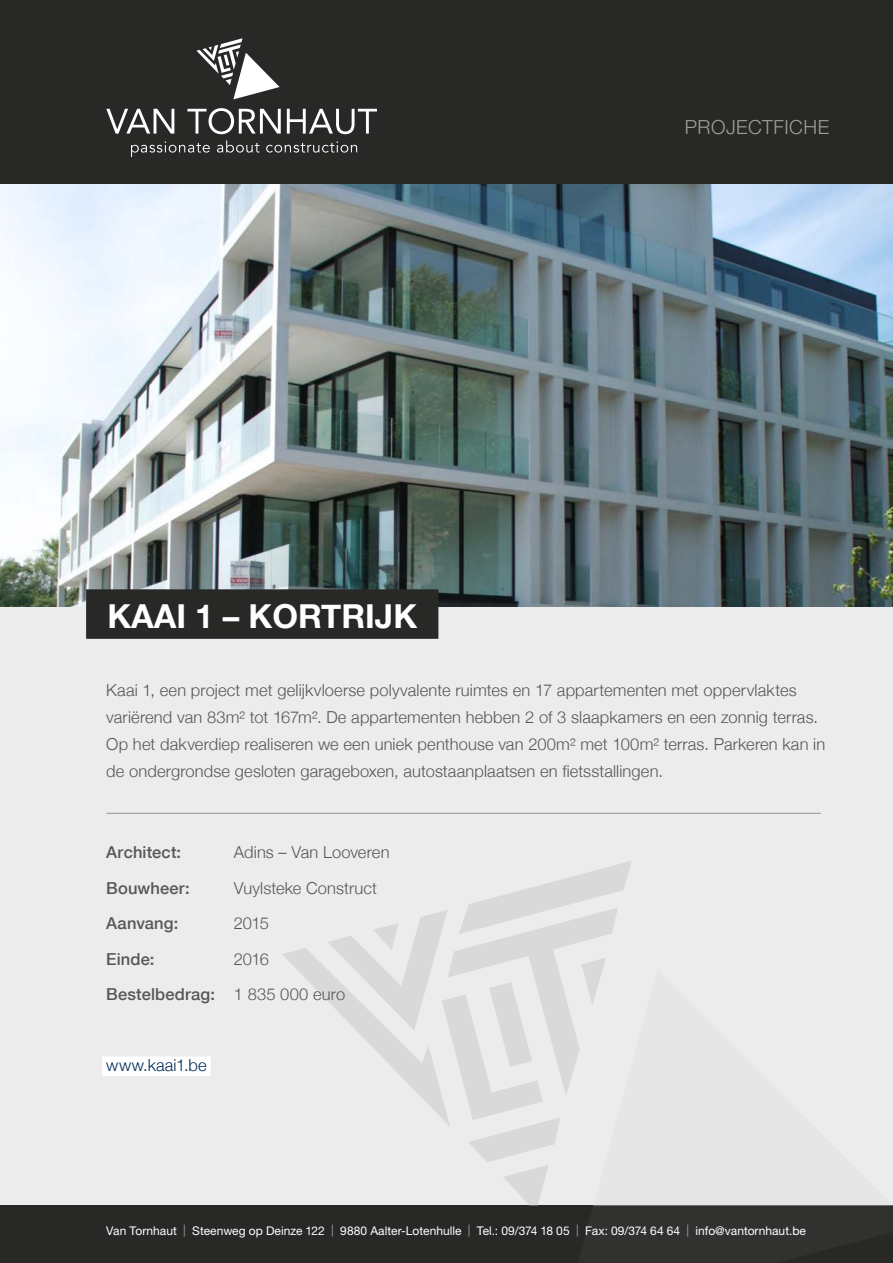
<style>
.page{position:relative;width:893px;height:1263px;background:#fff}
.page>*{position:absolute;margin:0;border:0;box-sizing:border-box;transform-origin:0 0}
.t1{font:700 33px "Helvetica Neue";color:#fff}
.t2{font:300 19.5px "Helvetica Neue LT Std";letter-spacing:.025em;color:#9d9d9c}
.t3{font:300 16.5px/27px "Helvetica Neue";letter-spacing:.01em;color:#575756}
.t4{font:500 16.5px "Helvetica Neue";letter-spacing:.01em;color:#575756}
.t5{font:300 16.5px "Helvetica Neue";letter-spacing:.01em;color:#002d59}
.t6{font:12px "Helvetica Neue LT Std";color:#fff}
.s1{font-weight:500}
.s2{color:#9d9d9c}
</style>
<div class="page">
<img style="left:0;top:184px;width:893px;height:424px">
<div style="left:0;top:608px;width:893px;height:655px;background:#ececec"></div>
<div style="left:0;top:1205px;width:893px;height:58px;background:#282827"></div>
<svg style="left:282px;top:861px;width:611px;height:345px"></svg>
<div style="left:102px;top:1056px;width:109px;height:20px;background:#fff"></div>
<div style="left:0;top:0;width:893px;height:184px;background:#282827"></div>
<div style="left:86px;top:589px;width:352px;height:50px;background:#282827"></div>
<svg style="left:106px;top:109px;width:68px;height:25px"></svg>
<svg style="left:187px;top:108px;width:94px;height:26px"></svg>
<svg style="left:287px;top:109px;width:90px;height:25px"></svg>
<svg style="left:131px;top:141px;width:79px;height:16px"></svg>
<svg style="left:217px;top:140px;width:43px;height:13px"></svg>
<svg style="left:266px;top:141px;width:91px;height:12px"></svg>
<svg style="left:196px;top:38px;width:84px;height:61px"></svg>
<hr style="left:106px;top:813px;width:715px;height:1px;background:#929292">
<h1 class="t1" style="left:107px;top:595px;width:311px">KAAI 1 – KORTRIJK</h1>
<p class="t2" style="left:685px;top:115px;width:146px">PROJECTFICHE</p>
<p class="t3" style="left:106px;top:677px;width:720px">Kaai 1, een project met gelijkvloerse polyvalente ruimtes en 17 appartementen met oppervlaktes variërend van 83m² tot 167m². De appartementen hebben 2 of 3 slaapkamers en een zonnig terras.<br>Op het dakverdiep realiseren we een uniek penthouse van 200m² met 100m² terras. Parkeren kan in de ondergrondse gesloten garageboxen, autostaanplaatsen en fietsstallingen.</p>
<p class="t4" style="left:106px;top:842px;width:76px">Architect:</p>
<p class="t3" style="left:234px;top:839px;width:157px">Adins – Van Looveren</p>
<p class="t4" style="left:106px;top:878px;width:85px">Bouwheer:</p>
<p class="t3" style="left:234px;top:874px;width:145px">Vuylsteke Construct</p>
<p class="t4" style="left:106px;top:913px;width:74px">Aanvang:</p>
<p class="t3" style="left:234px;top:910px;width:36px">2015</p>
<p class="t4" style="left:106px;top:949px;width:50px">Einde:</p>
<p class="t3" style="left:106px;top:941px;width:240px;line-height:35.5px;text-indent:128px">2016<br><span class="s1">Bestelbedrag:</span> 1 835 000 euro</p>
<p class="t5" style="left:106px;top:1055px;width:102px">www.kaai1.be</p>
<p class="t6" style="left:106px;top:1223px;width:701px">Van Tornhaut <span class="s2">|</span> Steenweg op Deinze 122 <span class="s2">|</span> 9880 Aalter-Lotenhulle <span class="s2">|</span> Tel.: 09/374 18 05 <span class="s2">|</span> Fax: 09/374 64 64 <span class="s2">|</span> info@vantornhaut.be</p>
</div>
